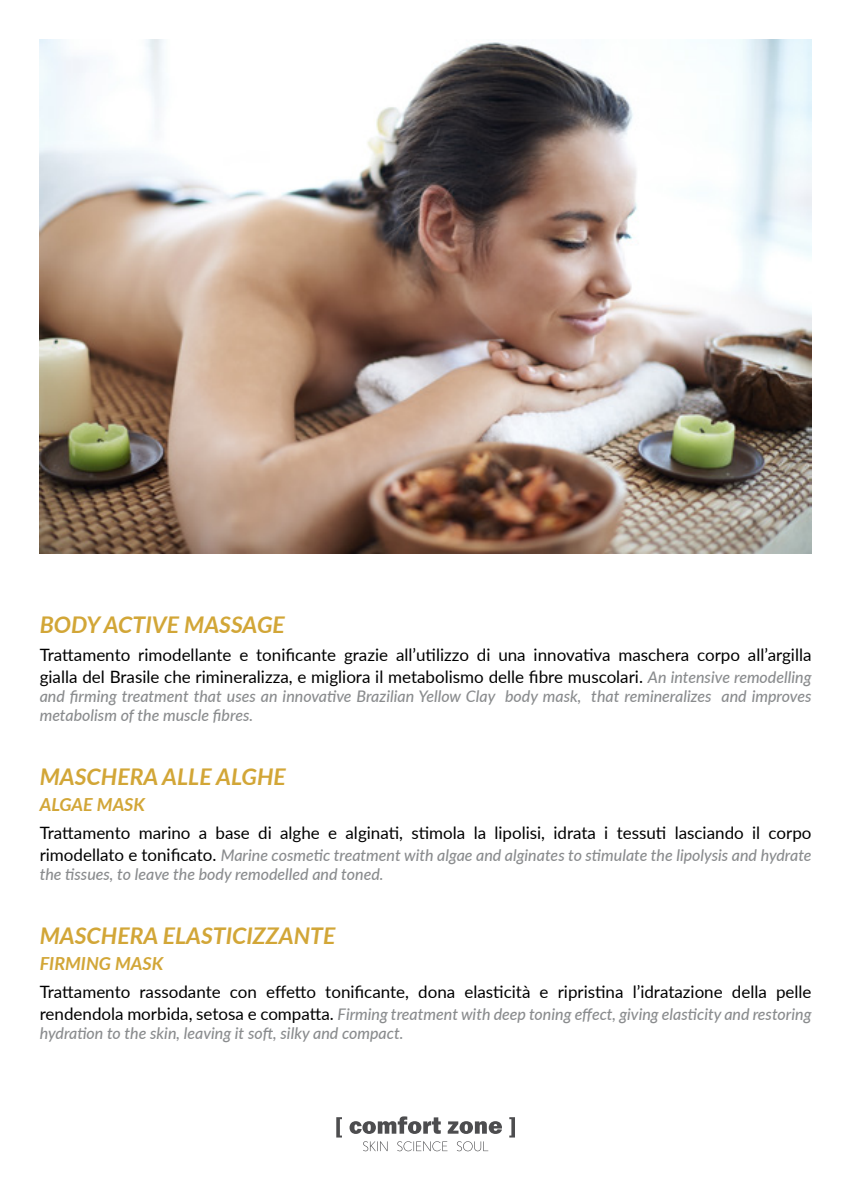
<style>
.page{position:relative;width:851px;height:1191px;background:#fff}
.page>*{position:absolute;margin:0;border:0;box-sizing:border-box;transform-origin:0 0}
.t1{font:italic 700 23px "Lato";color:#d2a637}
.t2{font:italic 700 18px "Lato";color:#d2a637}
.t3{font:17px/22px "Lato";color:#000}
.t4{font:italic 500 16px/19px "Lato";color:#8a8c8e}
.s1{font-weight:500;font-style:italic;font-size:16px;color:#8a8c8e}
.s2{font-weight:400;font-style:normal;font-size:17px;color:#000}
</style>
<div class="page">
<img style="left:40px;top:40px;width:771px;height:513px">
<svg style="left:336px;top:1117px;width:6px;height:20px"></svg>
<svg style="left:509px;top:1117px;width:6px;height:20px"></svg>
<svg style="left:349px;top:1116px;width:91px;height:18px"></svg>
<svg style="left:447px;top:1121px;width:55px;height:13px"></svg>
<svg style="left:363px;top:1141px;width:125px;height:10px"></svg>
<h1 class="t1" style="left:40px;top:608px;width:247px">BODY ACTIVE MASSAGE</h1>
<p class="t3" style="left:40px;top:643px;width:773px">Trattamento rimodellante e tonificante grazie all’utilizzo di una innovativa maschera corpo all’argilla gialla del Brasile che rimineralizza, e migliora il metabolismo delle fibre muscolari. <span class="s1">An intensive remodelling</span></p>
<p class="t4" style="left:40px;top:686px;width:773px">and firming treatment that uses an innovative Brazilian Yellow Clay body mask, that remineralizes and improves metabolism of the muscle fibres.</p>
<h1 class="t1" style="left:40px;top:760px;width:247px">MASCHERA ALLE ALGHE</h1>
<p class="t2" style="left:40px;top:791px;width:107px">ALGAE MASK</p>
<p class="t3" style="left:40px;top:821px;width:773px">Trattamento marino a base di alghe e alginati, stimola la lipolisi, idrata i tessuti lasciando il corpo</p>
<p class="t4" style="left:40px;top:845px;width:773px"><span class="s2">rimodellato e tonificato.</span> Marine cosmetic treatment with algae and alginates to stimulate the lipolysis and hydrate the tissues, to leave the body remodelled and toned.</p>
<h1 class="t1" style="left:40px;top:919px;width:297px">MASCHERA ELASTICIZZANTE</h1>
<p class="t2" style="left:40px;top:950px;width:125px">FIRMING MASK</p>
<p class="t3" style="left:40px;top:980px;width:773px">Trattamento rassodante con effetto tonificante, dona elasticità e ripristina l’idratazione della pelle</p>
<p class="t4" style="left:40px;top:1004px;width:773px"><span class="s2">rendendola morbida, setosa e compatta.</span> Firming treatment with deep toning effect, giving elasticity and restoring hydration to the skin, leaving it soft, silky and compact.</p>
</div>
